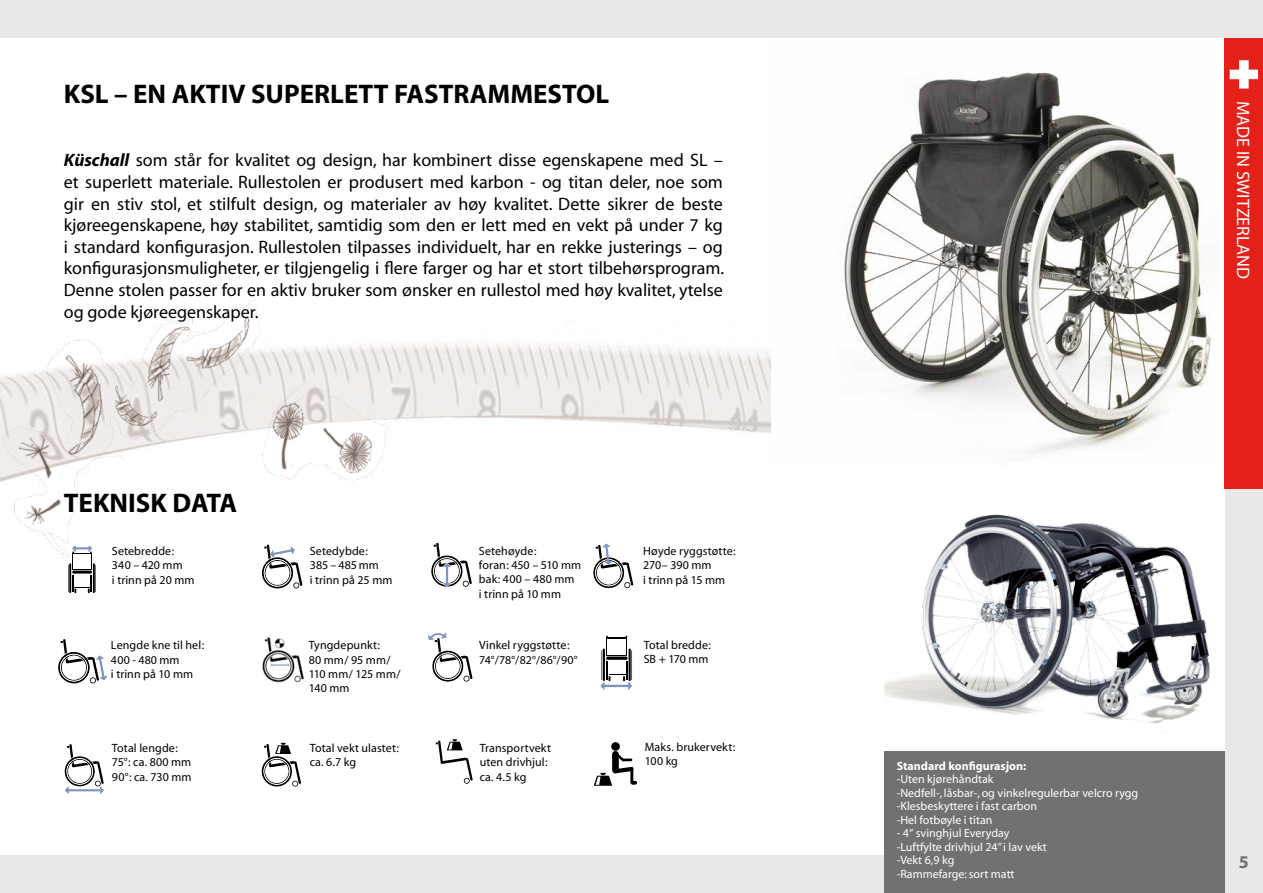
<style>
.page{position:relative;width:1263px;height:893px;background:#e9e7e7}
.page>*{position:absolute;margin:0;border:0;box-sizing:border-box;transform-origin:0 0}
.t1{font:700 27px "Myriad";color:#000}
.t2{font:18px/21.6px "Myriad";color:#000;text-align:justify}
.t3{font:18px "Myriad";letter-spacing:-.005em;color:#fff}
.t4{font:700 18px "Myriad";color:#707172}
.t5{font:12px/14.4px "Myriad";letter-spacing:.005em;color:#000}
.t6{font:12px/13.5px "Myriad";color:#fff}
.t7{font:700 12px "Myriad";color:#fff}
.s1{font-weight:700;font-style:italic}
</style>
<div class="page">
<img style="left:0;top:38px;width:1225px;height:817px">
<img style="left:771px;top:39px;width:448px;height:427px">
<img style="left:885px;top:491px;width:340px;height:258px">
<svg style="left:73px;top:553px;width:19px;height:12px"></svg>
<div style="left:74px;top:554px;width:17px;height:15px;background:#fff"></div>
<hr style="left:69px;top:563px;width:2px;height:30px;background:#000">
<svg style="left:68px;top:565px;width:28px;height:28px"></svg>
<hr style="left:93px;top:563px;width:2px;height:30px;background:#000">
<svg style="left:72px;top:546px;width:20px;height:7px"></svg>
<svg style="left:431px;top:543px;width:41px;height:44px;background:#c7c8ca"></svg>
<svg style="left:593px;top:544px;width:40px;height:45px;background:#c6c7c9"></svg>
<svg style="left:428px;top:633px;width:45px;height:49px;background:#d0d0d2"></svg>
<div style="left:606px;top:638px;width:21px;height:18px;background:#000"></div>
<div style="left:607px;top:639px;width:19px;height:16px;background:#fff"></div>
<hr style="left:603px;top:649px;width:2px;height:32px;background:#000">
<hr style="left:629px;top:649px;width:2px;height:32px;background:#000">
<svg style="left:601px;top:650px;width:31px;height:39px"></svg>
<div style="left:612px;top:751px;width:7px;height:22px;background:#000;border-radius:3px"></div>
<svg style="left:594px;top:753px;width:43px;height:33px"></svg>
<div style="left:611px;top:742px;width:9px;height:9px;background:#000;border-radius:50%"></div>
<svg style="left:58px;top:639px;width:49px;height:45px;background:#cdcecf"></svg>
<svg style="left:262px;top:545px;width:40px;height:44px;background:#c2c3c5"></svg>
<svg style="left:64px;top:744px;width:40px;height:50px;background:#cbccce"></svg>
<svg style="left:261px;top:743px;width:40px;height:44px;background:#bbb"></svg>
<svg style="left:435px;top:739px;width:38px;height:45px;background:#d4d4d4"></svg>
<img style="left:255px;top:635px;width:52px;height:55px">
<div style="left:885px;top:751px;width:340px;height:142px;background:#707172"></div>
<div style="left:1225px;top:38px;width:38px;height:451px;background:#e32119"></div>
<svg style="left:1230px;top:60px;width:28px;height:29px"></svg>
<h1 class="t1" style="left:64px;top:80px;width:530px">KSL – EN AKTIV SUPERLETT FASTRAMMESTOL</h1>
<p class="t2" style="left:64px;top:150px;width:662px"><span class="s1">Küschall</span> som står for kvalitet og design, har kombinert disse egenskapene med SL – et superlett materiale. Rullestolen er produsert med karbon - og titan deler, noe som gir en stiv stol, et stilfult design, og materialer av høy kvalitet. Dette sikrer de beste kjøreegenskapene, høy stabilitet, samtidig som den er lett med en vekt på under 7 kg i standard konfigurasjon. Rullestolen tilpasses individuelt, har en rekke justerings – og konfigurasjonsmuligheter, er tilgjengelig i flere farger og har et stort tilbehørsprogram.<br>Denne stolen passer for en aktiv bruker som ønsker en rullestol med høy kvalitet, ytelse og gode kjøreegenskaper.</p>
<h1 class="t1" style="left:64px;top:489px;width:175px">TEKNISK DATA</h1>
<p class="t5" style="left:112px;top:544px;width:84px">Setebredde:<br>340 – 420 mm<br>i trinn på 20 mm</p>
<p class="t5" style="left:479px;top:544px;width:104px">Setehøyde:<br>foran: 450 – 510 mm bak: 400 – 480 mm<br>i trinn på 10 mm</p>
<p class="t5" style="left:643px;top:544px;width:94px">H øyde ryggstøtte:<br>270– 390 mm<br>i trinn på 15 mm</p>
<p class="t5" style="left:310px;top:544px;width:84px">Setedybde:<br>385 – 485 mm<br>i trinn på 25 mm</p>
<p class="t5" style="left:111px;top:638px;width:95px">Lengde kne til hel:<br>400 - 480 mm<br>i trinn på 10 mm</p>
<p class="t5" style="left:309px;top:638px;width:93px">Tyngdepunkt:<br>80 mm/ 95 mm/<br>110 mm/ 125 mm/<br>140 mm</p>
<p class="t5" style="left:479px;top:638px;width:100px">Vinkel ryggstøtte:<br>74°/78°/82°/86°/90°</p>
<p class="t5" style="left:644px;top:638px;width:69px">Total bredde:<br>SB + 170 mm</p>
<p class="t5" style="left:112px;top:741px;width:81px">Total lengde:<br>75°: ca. 800 mm<br>90°: ca. 730 mm</p>
<p class="t5" style="left:310px;top:741px;width:91px">Total vekt ulastet: ca. 6.7 kg</p>
<p class="t5" style="left:480px;top:741px;width:73px">Transportvekt uten drivhjul: ca. 4.5 kg</p>
<p class="t5" style="left:645px;top:740px;width:92px">Maks. brukervekt:<br>100 kg</p>
<p class="t3" style="left:1252px;top:101px;width:179px;rotate:90deg">Made in Switzerland</p>
<p class="t7" style="left:897px;top:759px;width:131px">Standard konfigurasjon:</p>
<p class="t6" style="left:897px;top:773px;width:243px">-Uten kjørehåndtak<br>-Nedfell-, låsbar-, og vinkelregulerbar velcro rygg -Klesbeskyttere i fast carbon<br>-Hel fotbøyle i titan</p>
<p class="t6" style="left:897px;top:827px;width:151px">- 4“ svinghjul Everyday -Luftfylte drivhjul 24” i lav vekt -Vekt 6,9 kg<br>-Rammefarge: sort matt</p>
<p class="t4" style="left:1239px;top:853px;width:11px">5</p>
</div>
